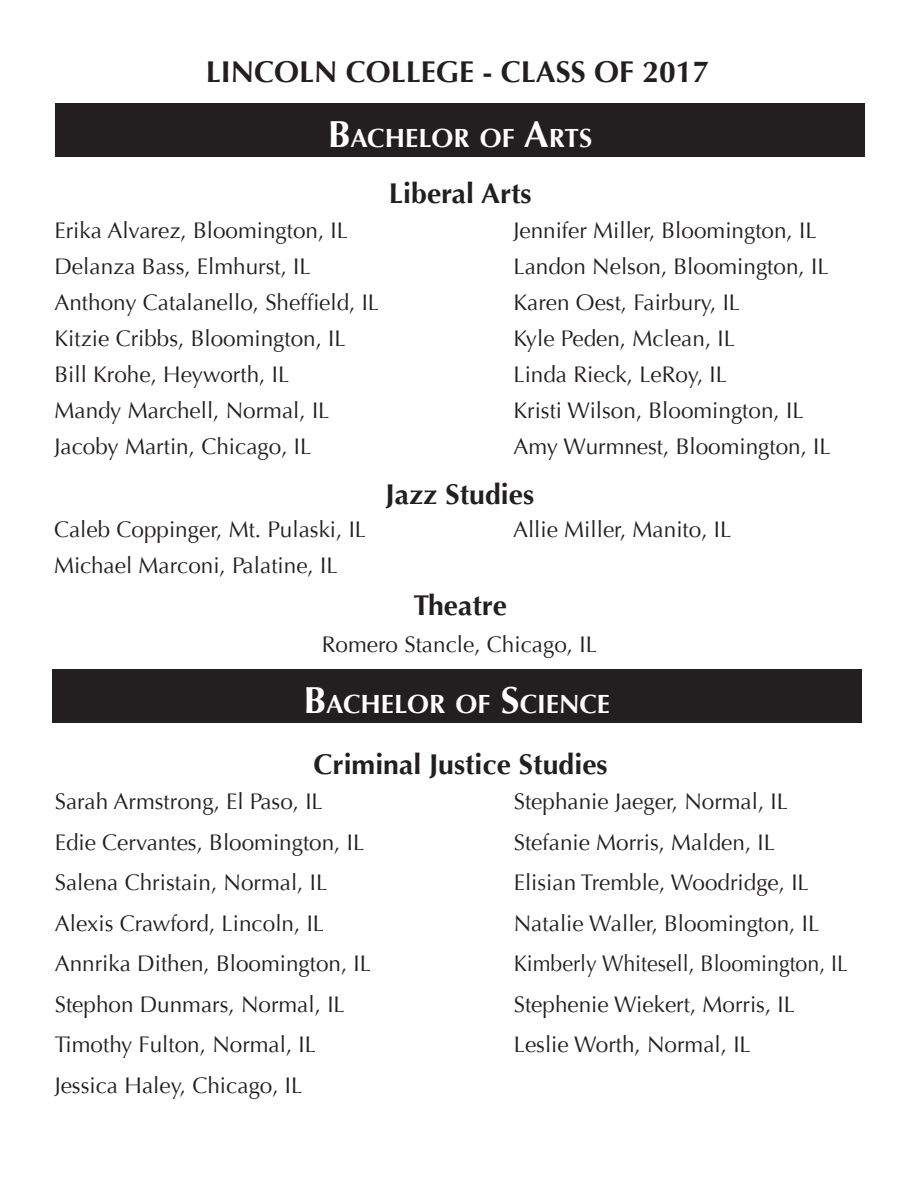
<style>
.page{position:relative;width:918px;height:1188px;background:#fff}
.page>*{position:absolute;margin:0;border:0;box-sizing:border-box;transform-origin:0 0}
.t1{font:700 30px "Optima";color:#231f20}
.t2{font:700 28.5px "Optima";color:#231f20}
.t3{font:700 26.25px "Optima";color:#fff}
.t4{font:22.5px/40.5px "Optima";color:#231f20}
.s1{font-size:37.5px}
</style>
<div class="page">
<div style="left:52px;top:669px;width:810px;height:54px;background:#231f20"></div>
<div style="left:55px;top:103px;width:810px;height:54px;background:#231f20"></div>
<h1 class="t1" style="left:206px;top:54px;width:505px">LINCOLN COLLEGE - CLASS OF 2017</h1>
<p class="t3" style="left:328px;top:123px;width:264px"><span class="s1">B</span>ACHELOR OF <span class="s1">A</span>RTS</p>
<p class="t2" style="left:389px;top:177px;width:144px">Liberal Arts</p>
<p class="t4" style="left:54px;top:213px;width:326px;line-height:36px">Erika Alvarez, Bloomington, IL<br>Delanza Bass, Elmhurst, IL<br>Anthony Catalanello, Sheffield, IL<br>Kitzie Cribbs, Bloomington, IL<br>Bill Krohe, Heyworth, IL<br>Mandy Marchell, Normal, IL<br>Jacoby Martin, Chicago, IL</p>
<p class="t4" style="left:513px;top:213px;width:319px;line-height:36px">Jennifer Miller, Bloomington, IL<br>Landon Nelson, Bloomington, IL<br>Karen Oest, Fairbury, IL<br>Kyle Peden, Mclean, IL<br>Linda Rieck, LeRoy, IL<br>Kristi Wilson, Bloomington, IL<br>Amy Wurmnest, Bloomington, IL</p>
<p class="t2" style="left:386px;top:477px;width:150px">Jazz Studies</p>
<p class="t4" style="left:54px;top:511px;width:314px;line-height:36px">Caleb Coppinger, Mt. Pulaski, IL<br>Michael Marconi, Palatine, IL</p>
<p class="t4" style="left:513px;top:509px;width:220px">Allie Miller, Manito, IL</p>
<p class="t2" style="left:413px;top:589px;width:95px">Theatre</p>
<p class="t4" style="left:322px;top:625px;width:277px">Romero Stancle, Chicago, IL</p>
<p class="t3" style="left:303px;top:689px;width:308px"><span class="s1">B</span>ACHELOR OF <span class="s1">S</span>CIENCE</p>
<p class="t2" style="left:314px;top:747px;width:296px">Criminal Justice Studies</p>
<p class="t4" style="left:55px;top:782px;width:318px">Sarah Armstrong, El Paso, IL<br>Edie Cervantes, Bloomington, IL<br>Salena Christain, Normal, IL<br>Alexis Crawford, Lincoln, IL<br>Annrika Dithen, Bloomington, IL<br>Stephon Dunmars, Normal, IL<br>Timothy Fulton, Normal, IL<br>Jessica Haley, Chicago, IL</p>
<p class="t4" style="left:514px;top:782px;width:336px">Stephanie Jaeger, Normal, IL<br>Stefanie Morris, Malden, IL<br>Elisian Tremble, Woodridge, IL<br>Natalie Waller, Bloomington, IL<br>Kimberly Whitesell, Bloomington, IL<br>Stephenie Wiekert, Morris, IL<br>Leslie Worth, Normal, IL</p>
</div>
